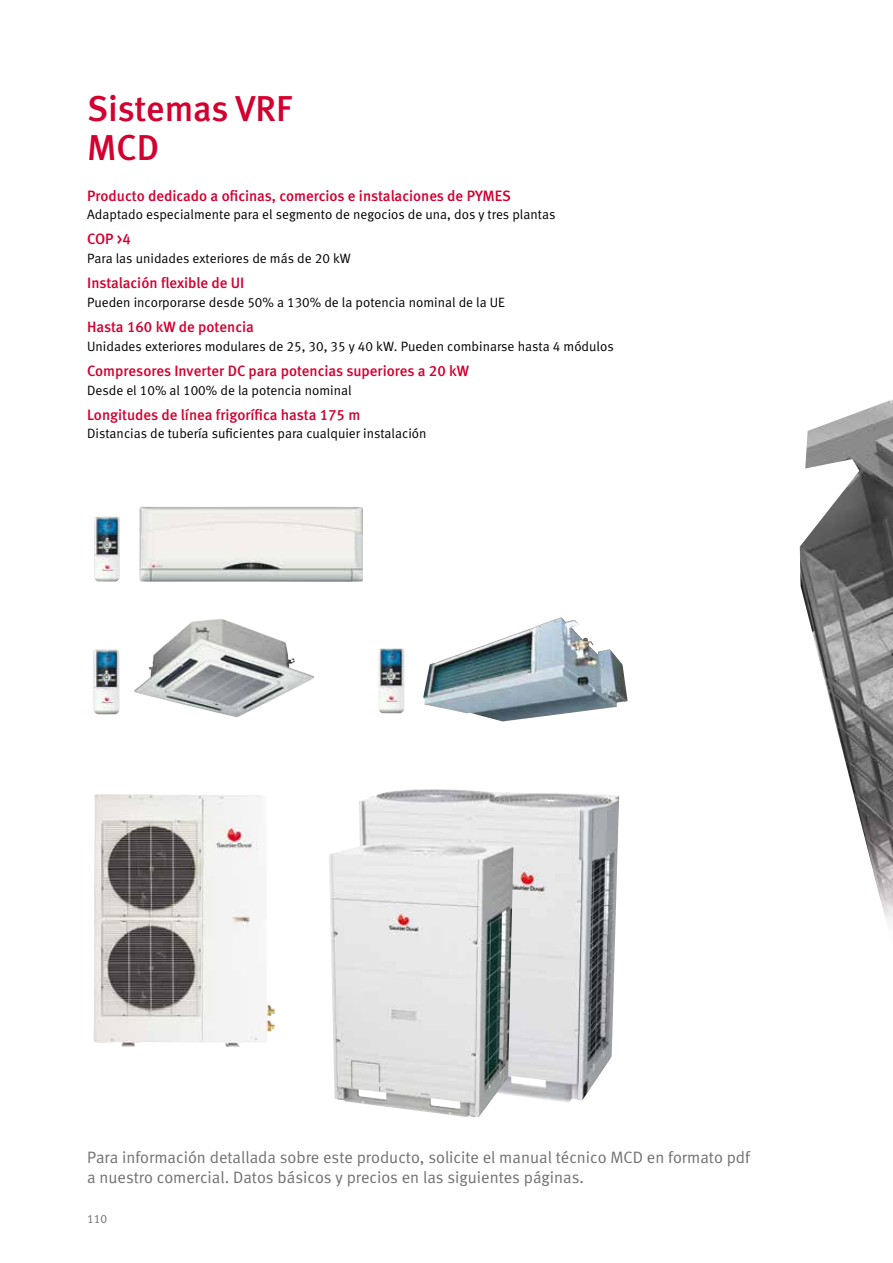
<style>
.page{position:relative;width:893px;height:1263px;background:#fff}
.page>*{position:absolute;margin:0;border:0;box-sizing:border-box;transform-origin:0 0}
.t1{font:36px "Meta Medium LF";color:#d30030}
.t2{font:16.5px/19.8px "Meta Normal LF";color:#707172}
.t3{font:15px "Meta Medium LF";color:#d30030}
.t4{font:13.5px "Meta Normal LF";color:#000}
.t5{font:12px "Meta Normal LF";color:#707172}
</style>
<div class="page">
<img style="left:800px;top:399px;width:93px;height:521px">
<img style="left:423px;top:617px;width:205px;height:104px">
<img style="left:139px;top:506px;width:224px;height:76px">
<img style="left:359px;top:789px;width:260px;height:313px">
<img style="left:329px;top:842px;width:184px;height:275px">
<img style="left:93px;top:794px;width:182px;height:253px">
<img style="left:134px;top:619px;width:180px;height:98px">
<img style="left:94px;top:517px;width:26px;height:64px">
<img style="left:93px;top:649px;width:26px;height:65px">
<img style="left:378px;top:648px;width:26px;height:65px">
<h1 class="t1" style="left:87px;top:88px;width:206px">Sistemas VRF</h1>
<h1 class="t1" style="left:87px;top:127px;width:74px">MCD</h1>
<p class="t3" style="left:87px;top:187px;width:425px">Producto dedicado a oficinas, comercios e instalaciones de PYMES</p>
<p class="t4" style="left:87px;top:206px;width:470px">Adaptado especialmente para el segmento de negocios de una, dos y tres plantas</p>
<p class="t3" style="left:87px;top:231px;width:45px">COP &gt;4</p>
<p class="t4" style="left:87px;top:250px;width:265px">Para las unidades exteriores de más de 20 kW</p>
<p class="t3" style="left:87px;top:274px;width:159px">Instalación flexible de UI</p>
<p class="t4" style="left:87px;top:294px;width:419px">Pueden incorporarse desde 50% a 130% de la potencia nominal de la UE</p>
<p class="t3" style="left:87px;top:318px;width:168px">Hasta 160 kW de potencia</p>
<p class="t4" style="left:87px;top:338px;width:528px">Unidades exteriores modulares de 25, 30, 35 y 40 kW. Pueden combinarse hasta 4 módulos</p>
<p class="t3" style="left:87px;top:362px;width:383px">Compresores Inverter DC para potencias superiores a 20 kW</p>
<p class="t4" style="left:87px;top:382px;width:266px">Desde el 10% al 100% de la potencia nominal</p>
<p class="t3" style="left:87px;top:406px;width:275px">Longitudes de línea frigorífica hasta 175 m</p>
<p class="t4" style="left:87px;top:426px;width:341px">Distancias de tubería suficientes para cualquier instalación</p>
<p class="t2" style="left:87px;top:1147px;width:664px">Para información detallada sobre este producto, solicite el manual técnico MCD en formato pdf a nuestro comercial. Datos básicos y precios en las siguientes páginas.</p>
<p class="t5" style="left:87px;top:1212px;width:22px">110</p>
</div>
